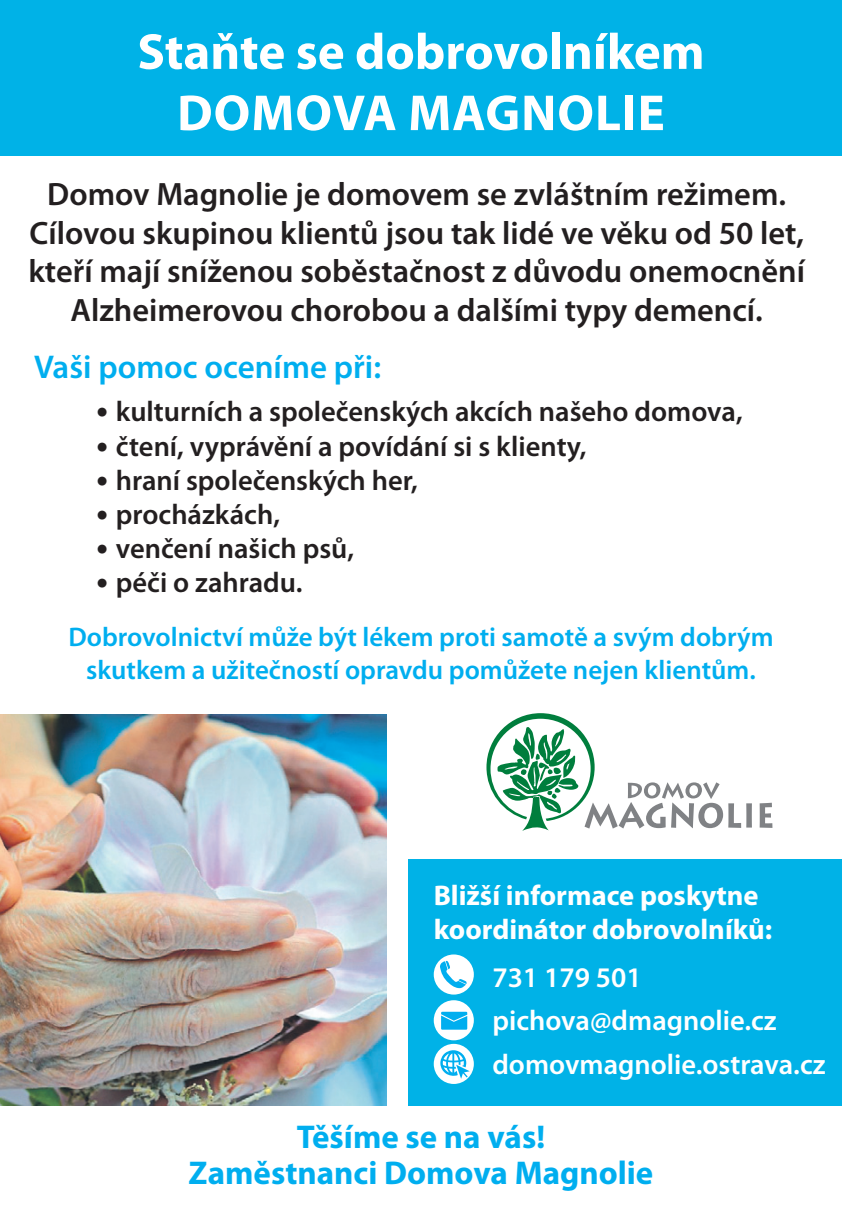
<style>
.page{position:relative;width:842px;height:1208px;background:#fff}
.page>*{position:absolute;margin:0;border:0;box-sizing:border-box;transform-origin:0 0}
.t1{font:700 51px/61.2px "Myriad Pro";color:#fff;text-align:center}
.t2{font:700 33px/36px "Myriad Pro";color:#00aeef;text-align:center}
.t3{font:600 33px "Myriad Pro";color:#00aeef}
.t4{font:600 32.4px/39px "Myriad Pro";color:#231f20;text-align:center}
.t5{font:600 28.5px "Myriad Pro";color:#231f20}
.t6{font:600 28.5px/43.5px "Myriad Pro";color:#fff}
.t7{font:700 28.5px/34.2px "Myriad Pro";color:#fff}
.t8{font:600 27px/32.4px "Myriad Pro";color:#00aeef;text-align:center}
.s1{font-family:"Calibri";font-weight:400}
</style>
<div class="page">
<div style="left:0;top:0;width:842px;height:155px;background:#00b2e7"></div>
<div style="left:408px;top:859px;width:434px;height:247px;background:#00b2e7"></div>
<img style="left:0;top:714px;width:387px;height:391px">
<div style="left:434px;top:954px;width:40px;height:40px;background:#fff;border-radius:50%"></div>
<svg style="left:438px;top:960px;width:34px;height:28px"></svg>
<div style="left:434px;top:1000px;width:40px;height:40px;background:#fff;border-radius:50%"></div>
<svg style="left:441px;top:1011px;width:26px;height:18px"></svg>
<div style="left:434px;top:1043px;width:40px;height:41px;background:#fff;border-radius:50%"></div>
<svg style="left:440px;top:1050px;width:30px;height:28px"></svg>
<svg style="left:486px;top:713px;width:286px;height:118px"></svg>
<h1 class="t1" style="left:137px;top:19px;width:569px">Staňte se dobrovolníkem<br>Domova Magnolie</h1>
<p class="t4" style="left:28px;top:173px;width:778px">Domov Magnolie je domovem se zvláštním režimem.<br>Cílovou skupinou klientů jsou tak lidé ve věku od 50 let, kteří mají sníženou soběstačnost z důvodu onemocnění Alzheimerovou chorobou a dalšími typy demencí.</p>
<p class="t3" style="left:34px;top:345px;width:349px">Vaši pomoc oceníme při:</p>
<p class="t5" style="left:95px;top:393px;width:649px"><span class="s1">•</span> kulturních a společenských akcích našeho domova,</p>
<p class="t5" style="left:95px;top:428px;width:493px"><span class="s1">•</span> čtení, vyprávění a povídání si s klienty,</p>
<p class="t5" style="left:95px;top:462px;width:324px"><span class="s1">•</span> hraní společenských her,</p>
<p class="t5" style="left:95px;top:496px;width:186px"><span class="s1">•</span> procházkách,</p>
<p class="t5" style="left:95px;top:530px;width:260px"><span class="s1">•</span> venčení našich psů,</p>
<p class="t5" style="left:95px;top:564px;width:209px"><span class="s1">•</span> péči o zahradu.</p>
<p class="t8" style="left:68px;top:620px;width:707px">Dobrovolnictví může být lékem proti samotě a svým dobrým skutkem a užitečností opravdu pomůžete nejen klientům.</p>
<p class="t7" style="left:434px;top:877px;width:340px">Bližší informace poskytne koordinátor dobrovolníků:</p>
<p class="t6" style="left:492px;top:954px;width:335px">731 179 501 pichova@dmagnolie.cz domovmagnolie.ostrava.cz</p>
<p class="t2" style="left:189px;top:1117px;width:466px">Těšíme se na vás!<br>Zaměstnanci Domova Magnolie</p>
</div>
